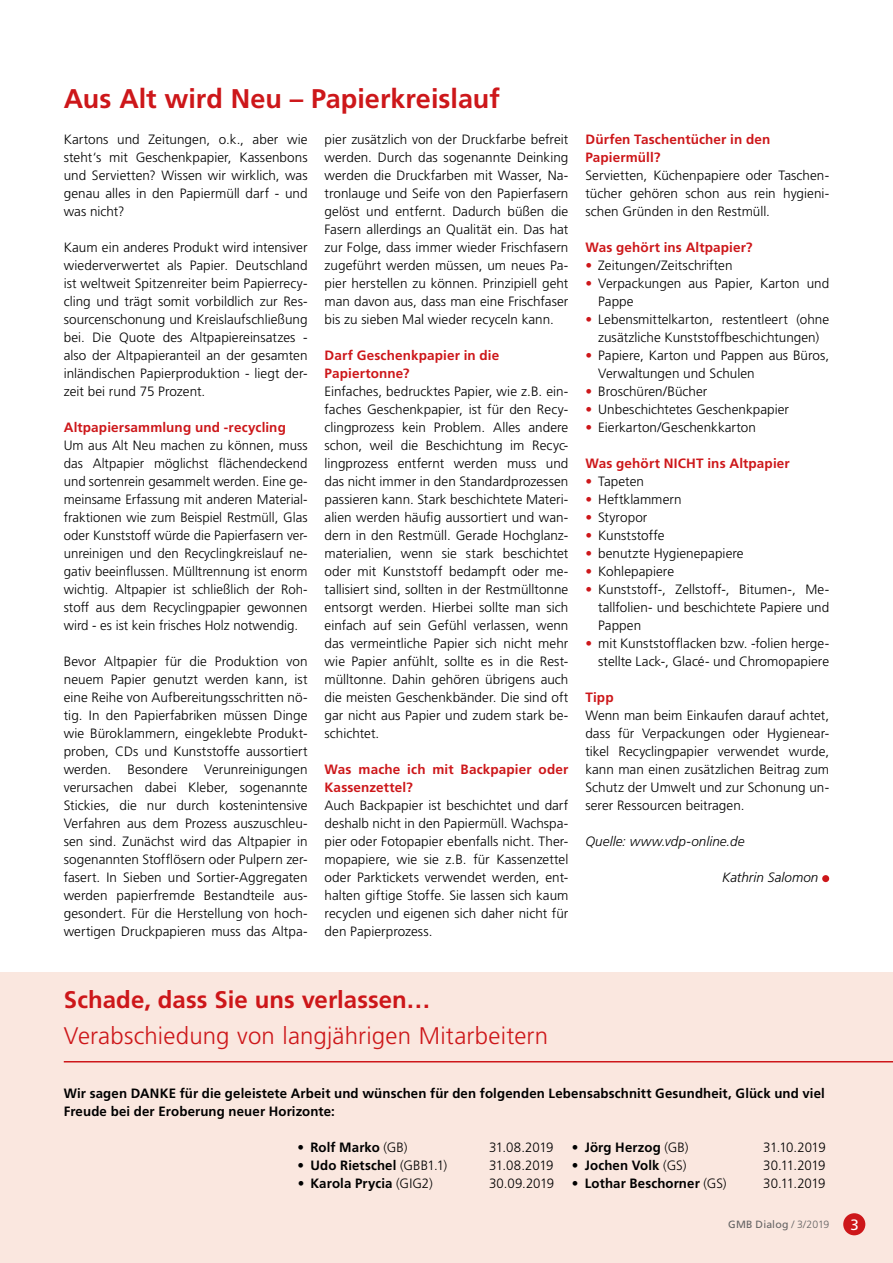
<style>
.page{position:relative;width:893px;height:1263px;background:#fff}
.page>*{position:absolute;margin:0;border:0;box-sizing:border-box;transform-origin:0 0}
.t1{font:700 27px "Frutiger LT Std";color:#cd171a}
.t2{font:300 24px "Frutiger LT Std";letter-spacing:.01em;color:#cd171a}
.t3{font:700 24px "Frutiger LT Std";color:#cd171a}
.t4{font:15px "Frutiger LT Std";color:#fff}
.t5{font:300 13.5px/18px "Frutiger LT Std";color:#000;text-align:justify}
.t6{font:700 13.5px/18px "Frutiger LT Std";letter-spacing:.01em;color:#000}
.t7{font:700 13.5px/18px "Frutiger LT Std";letter-spacing:.01em;color:#cd171a}
.t8{font:italic 300 13.5px "Frutiger LT Std";letter-spacing:.005em;color:#000}
.t9{font:10.5px "Frutiger LT Std";letter-spacing:.015em;color:#646363}
.s1{color:#cd171a}
.s2{font-weight:300}
</style>
<div class="page">
<div style="left:0;top:972px;width:893px;height:291px;background:#fae7df"></div>
<div style="left:843px;top:1213px;width:22px;height:22px;background:#cd171a;border-radius:50%"></div>
<div style="left:822px;top:875px;width:7px;height:7px;background:#cd171a;border-radius:50%"></div>
<hr style="left:64px;top:1061px;width:829px;height:1px;background:#cd171a">
<h1 class="t1" style="left:64px;top:83px;width:438px">Aus Alt wird Neu – Papierkreislauf</h1>
<p class="t5" style="left:64px;top:131px;width:245px">Kartons und Zeitungen, o.k., aber wie steht‘s mit Geschenkpapier, Kassenbons und Servietten? Wissen wir wirklich, was genau alles in den Papiermüll darf - und was nicht?</p>
<p class="t5" style="left:64px;top:239px;width:245px">Kaum ein anderes Produkt wird intensiver wiederverwertet als Papier. Deutschland ist weltweit Spitzenreiter beim Papierrecy&shy;cling und trägt somit vorbildlich zur Res&shy;sourcenschonung und Kreislaufschließung bei. Die Quote des Altpapiereinsatzes - also der Altpapieranteil an der gesamten inländischen Papierproduktion - liegt der&shy;zeit bei rund 75 Prozent.</p>
<p class="t7" style="left:64px;top:418px;width:224px">Altpapiersammlung und -recycling</p>
<p class="t5" style="left:64px;top:437px;width:245px">Um aus Alt Neu machen zu können, muss das Altpapier möglichst flächendeckend und sortenrein gesammelt werden. Eine ge&shy;meinsame Erfassung mit anderen Material&shy;fraktionen wie zum Beispiel Restmüll, Glas oder Kunststoff würde die Papierfasern ver&shy;unreinigen und den Recyclingkreislauf ne&shy;gativ beeinflussen. Mülltrennung ist enorm wichtig. Altpapier ist schließlich der Roh&shy;stoff aus dem Recyclingpapier gewonnen wird - es ist kein frisches Holz notwendig.</p>
<p class="t5" style="left:64px;top:653px;width:245px">Bevor Altpapier für die Produktion von neuem Papier genutzt werden kann, ist eine Reihe von Aufbereitungsschritten nö&shy;tig. In den Papierfabriken müssen Dinge wie Büroklammern, eingeklebte Produkt&shy;proben, CDs und Kunststoffe aussortiert werden. Besondere Verunreinigungen verursachen dabei Kleber, sogenannte Stickies, die nur durch kostenintensive Verfahren aus dem Prozess auszuschleu&shy;sen sind. Zunächst wird das Altpapier in sogenannten Stofflösern oder Pulpern zer&shy;fasert. In Sieben und Sortier-Aggregaten werden papierfremde Bestandteile aus&shy;gesondert. Für die Herstellung von hoch&shy;wertigen Druckpapieren muss das Altpa-</p>
<p class="t5" style="left:325px;top:130px;width:245px">pier zusätzlich von der Druckfarbe befreit werden. Durch das sogenannte Deinking werden die Druckfarben mit Wasser, Na&shy;tronlauge und Seife von den Papierfasern gelöst und entfernt. Dadurch büßen die Fasern allerdings an Qualität ein. Das hat zur Folge, dass immer wieder Frischfasern zugeführt werden müssen, um neues Pa&shy;pier herstellen zu können. Prinzipiell geht man davon aus, dass man eine Frischfaser bis zu sieben Mal wieder recyceln kann.</p>
<p class="t7" style="left:325px;top:346px;width:176px">Darf Geschenkpapier in die<br>Papiertonne?</p>
<p class="t5" style="left:325px;top:382px;width:245px">Einfaches, bedrucktes Papier, wie z.B. ein&shy;faches Geschenkpapier, ist für den Recy&shy;clingprozess kein Problem. Alles andere schon, weil die Beschichtung im Recyc&shy;lingprozess entfernt werden muss und das nicht immer in den Standardprozessen passieren kann. Stark beschichtete Materi&shy;alien werden häufig aussortiert und wan&shy;dern in den Restmüll. Gerade Hochglanz&shy;materialien, wenn sie stark beschichtet oder mit Kunststoff bedampft oder me&shy;tallisiert sind, sollten in der Restmülltonne entsorgt werden. Hierbei sollte man sich einfach auf sein Gefühl verlassen, wenn das vermeintliche Papier sich nicht mehr wie Papier anfühlt, sollte es in die Rest&shy;mülltonne. Dahin gehören übrigens auch die meisten Geschenkbänder. Die sind oft gar nicht aus Papier und zudem stark be&shy;schichtet.</p>
<p class="t7" style="left:325px;top:760px;width:245px">Was mache ich mit Backpapier oder<br>Kassenzettel?</p>
<p class="t5" style="left:325px;top:796px;width:245px">Auch Backpapier ist beschichtet und darf deshalb nicht in den Papiermüll. Wachspa&shy;pier oder Fotopapier ebenfalls nicht. Ther&shy;mopapiere, wie sie z.B. für Kassenzettel oder Parktickets verwendet werden, ent&shy;halten giftige Stoffe. Sie lassen sich kaum recyclen und eigenen sich daher nicht für den Papierprozess.</p>
<p class="t7" style="left:585px;top:130px;width:186px">Dürfen Taschentücher in den<br>Papiermüll?</p>
<p class="t5" style="left:585px;top:166px;width:245px">Servietten, Küchenpapiere oder Taschen&shy;tücher gehören schon aus rein hygieni&shy;schen Gründen in den Restmüll.</p>
<p class="t7" style="left:585px;top:238px;width:169px">Was gehört ins Altpapier?</p>
<p class="t5" style="left:585px;top:256px;width:149px"><span class="s1">•</span> Zeitungen/Zeitschriften</p>
<p class="t5" style="left:598px;top:274px;width:233px;text-indent:-13px"><span class="s1">•</span> Verpackungen aus Papier, Karton und<br>Pappe</p>
<p class="t5" style="left:585px;top:310px;width:245px;text-align:center"><span class="s1">•</span> Lebensmittelkarton, restentleert (ohne zusätzliche Kunststoffbeschichtungen)</p>
<p class="t5" style="left:598px;top:346px;width:233px;text-indent:-13px"><span class="s1">•</span> Papiere, Karton und Pappen aus Büros,<br>Verwaltungen und Schulen</p>
<p class="t5" style="left:585px;top:382px;width:123px"><span class="s1">•</span> Broschüren/Bücher</p>
<p class="t5" style="left:585px;top:400px;width:205px"><span class="s1">•</span> Unbeschichtetes Geschenkpapier</p>
<p class="t5" style="left:585px;top:418px;width:172px"><span class="s1">•</span> Eierkarton/Geschenkkarton</p>
<p class="t7" style="left:585px;top:454px;width:206px">Was gehört NICHT ins Altpapier</p>
<p class="t5" style="left:585px;top:472px;width:60px"><span class="s1">•</span> Tapeten</p>
<p class="t5" style="left:585px;top:490px;width:98px"><span class="s1">•</span> Heftklammern</p>
<p class="t5" style="left:585px;top:508px;width:64px"><span class="s1">•</span> Styropor</p>
<p class="t5" style="left:585px;top:526px;width:81px"><span class="s1">•</span> Kunststoffe</p>
<p class="t5" style="left:585px;top:544px;width:160px"><span class="s1">•</span> benutzte Hygienepapiere</p>
<p class="t5" style="left:585px;top:562px;width:90px"><span class="s1">•</span> Kohlepapiere</p>
<p class="t5" style="left:598px;top:580px;width:233px;text-indent:-13px"><span class="s1">•</span> Kunststoff-, Zellstoff-, Bitumen-, Me&shy;tallfolien- und beschichtete Papiere und Pappen</p>
<p class="t5" style="left:585px;top:634px;width:245px;text-align:right"><span class="s1">•</span> mit Kunststofflacken bzw. -folien herge&shy;stellte Lack-, Glacé- und Chromopapiere</p>
<p class="t7" style="left:585px;top:688px;width:30px">Tipp</p>
<p class="t5" style="left:585px;top:706px;width:245px">Wenn man beim Einkaufen darauf achtet, dass für Verpackungen oder Hygienear&shy;tikel Recyclingpapier verwendet wurde, kann man einen zusätzlichen Beitrag zum Schutz der Umwelt und zur Schonung un&shy;serer Ressourcen beitragen.</p>
<p class="t8" style="left:585px;top:833px;width:161px">Quelle: www.vdp-online.de</p>
<p class="t8" style="left:722px;top:869px;width:98px">Kathrin Salomon</p>
<h2 class="t3" style="left:64px;top:986px;width:368px">Schade, dass Sie uns verlassen…</h2>
<h2 class="t2" style="left:64px;top:1022px;width:486px">Verabschiedung von langjährigen Mitarbeitern</h2>
<p class="t6" style="left:64px;top:1084px;width:763px">Wir sagen DANKE für die geleistete Arbeit und wünschen für den folgenden Lebensabschnitt Gesundheit, Glück und viel<br>Freude bei der Eroberung neuer Horizonte:</p>
<p class="t6" style="left:298px;top:1138px;width:111px"><span class="s2">•</span> Rolf Marko <span class="s2">(GB)</span></p>
<p class="t5" style="left:489px;top:1139px;width:66px">31.08.2019</p>
<p class="t6" style="left:298px;top:1156px;width:151px"><span class="s2">•</span> Udo Rietschel <span class="s2">(GBB1.1)</span></p>
<p class="t5" style="left:489px;top:1157px;width:66px">31.08.2019</p>
<p class="t6" style="left:298px;top:1174px;width:137px"><span class="s2">•</span> Karola Prycia <span class="s2">(GIG2)</span></p>
<p class="t5" style="left:489px;top:1175px;width:67px">30.09.2019</p>
<p class="t6" style="left:572px;top:1138px;width:118px"><span class="s2">•</span> Jörg Herzog <span class="s2">(GB)</span></p>
<p class="t5" style="left:763px;top:1139px;width:64px">31.10.2019</p>
<p class="t6" style="left:572px;top:1156px;width:116px"><span class="s2">•</span> Jochen Volk <span class="s2">(GS)</span></p>
<p class="t5" style="left:763px;top:1157px;width:64px">30.11.2019</p>
<p class="t6" style="left:572px;top:1174px;width:156px"><span class="s2">•</span> Lothar Beschorner <span class="s2">(GS)</span></p>
<p class="t5" style="left:763px;top:1175px;width:64px">30.11.2019</p>
<p class="t9" style="left:728px;top:1218px;width:103px">GMB Dialog <span class="s2">/ 3/2019</span></p>
<p class="t4" style="left:850px;top:1215px;width:10px">3</p>
</div>
